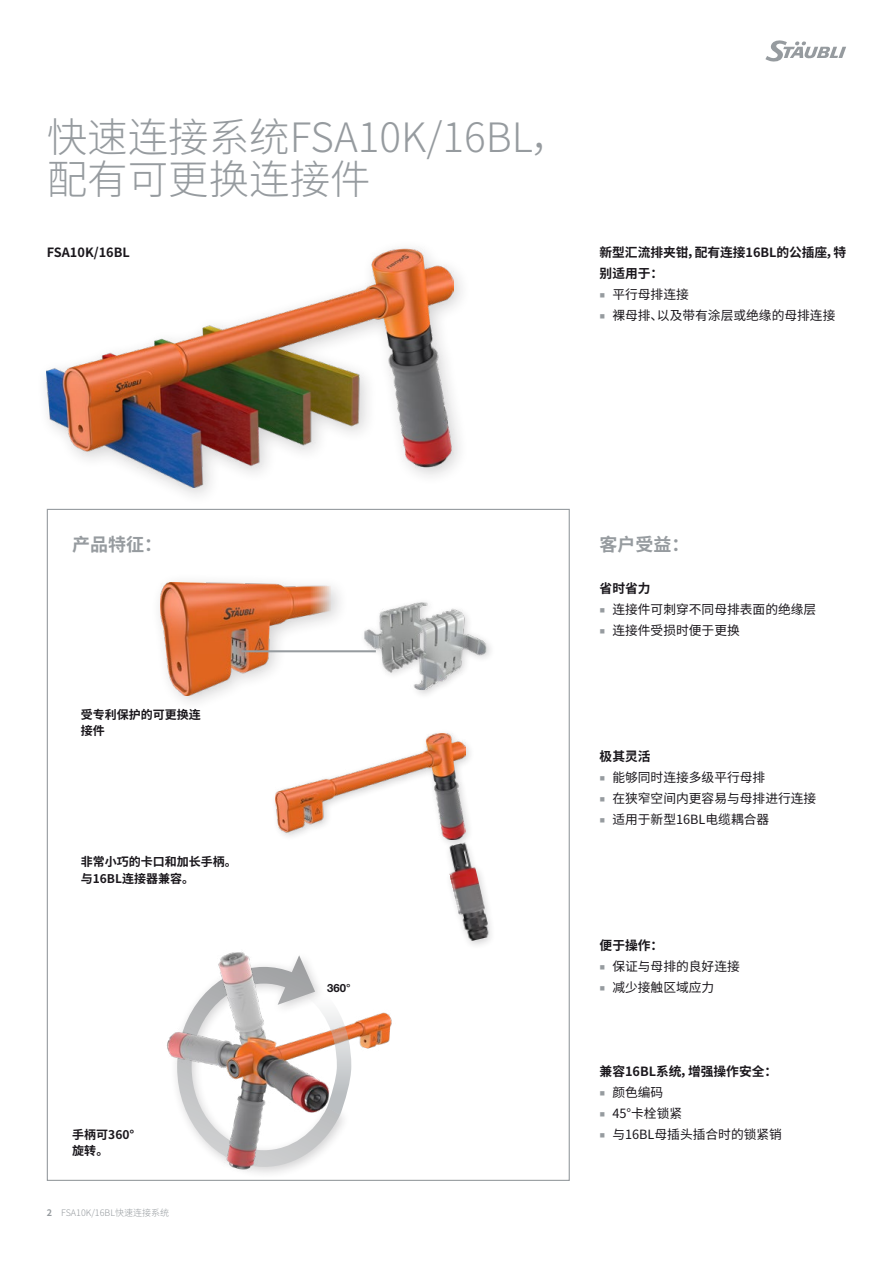
<style>
.page{position:relative;width:893px;height:1263px;background:#fff}
.page>*{position:absolute;margin:0;border:0;box-sizing:border-box;transform-origin:0 0}
.Headline_Inside_CN{font:300 40.5px/42px "Noto Sans CJ Ksc";color:#969b9f}
.Subheadline_Inside_C{font:700 18px "Noto Sans CJ Ksc";color:#969b9f}
.t1{font:12.75px "Noto Sans CJ Ksc";color:#1a171c}
.RunningText_Inside_C{font:700 12.75px/21px "Noto Sans CJ Ksc";color:#1a171c}
.Productext_technics{font:700 12.75px "Noto Sans CJ Ksc";color:#1a171c}
.Caption_Inside_CN{font:700 12px/16.5px "Noto Sans CJ Ksc";color:#1a171c}
.Caption_Inside_neutr{font:700 11.4px "Helvetica Neue LTW1 G";color:#1a171c}
.t2{font:300 9px "Noto Sans CJ Ksc";color:#969b9f}
.s1{font-family:"Arial Unicode MS";font-size:9.9px;color:#969b9f}
.s2{font-weight:700}
</style>
<div class="page">
<svg style="left:765px;top:40px;width:81px;height:22px"></svg>
<img style="left:47px;top:247px;width:407px;height:241px">
<img style="left:167px;top:952px;width:225px;height:221px">
<svg style="left:177px;top:955px;width:174px;height:212px"></svg>
<img style="left:160px;top:582px;width:170px;height:113px">
<img style="left:364px;top:602px;width:122px;height:88px">
<hr style="left:241px;top:650px;width:135px;height:2px;background:#969b9f">
<img style="left:276px;top:734px;width:189px;height:105px">
<div style="left:444px;top:839px;width:52px;height:111px;background:#1a171c;opacity:.2"></div>
<img style="left:444px;top:841px;width:47px;height:101px">
<p class="Headline_Inside_CN" style="left:47px;top:117px;width:525px">快速连接系统FSA10K/16BL，配有可更换连接件</p>
<p class="Productext_technics" style="left:47px;top:245px;width:84px">FSA10K/16BL</p>
<p class="RunningText_Inside_C" style="left:600px;top:242px;width:248px">新型汇流排夹钳，配有连接16BL的公插座，特别适用于：</p>
<p class="t1" style="left:600px;top:287px;width:91px"><span class="s1">■</span> 平行母排连接</p>
<p class="t1" style="left:600px;top:308px;width:237px"><span class="s1">■</span> 裸母排、以及带有涂层或绝缘的母排连接</p>
<p class="Subheadline_Inside_C" style="left:72px;top:534px;width:91px">产品特征：</p>
<p class="Caption_Inside_CN" style="left:81px;top:706px;width:122px">受专利保护的可更换连接件</p>
<p class="Caption_Inside_CN" style="left:81px;top:854px;width:158px">非常小巧的卡口和加长手柄。</p>
<p class="Caption_Inside_CN" style="left:81px;top:870px;width:115px">与16BL连接器兼容。</p>
<p class="Caption_Inside_CN" style="left:72px;top:1126px;width:64px">手柄可360°旋转。</p>
<p class="t2" style="left:47px;top:1208px;width:124px"><span class="s2">2</span> FSA10K/16BL快速连接系统</p>
<p class="Caption_Inside_neutr" style="left:327px;top:981px;width:25px">360°</p>
<p class="Subheadline_Inside_C" style="left:600px;top:534px;width:91px">客户受益：</p>
<p class="RunningText_Inside_C" style="left:600px;top:578px;width:52px">省时省力</p>
<p class="t1" style="left:600px;top:602px;width:218px"><span class="s1">■</span> 连接件可刺穿不同母排表面的绝缘层</p>
<p class="t1" style="left:600px;top:623px;width:142px"><span class="s1">■</span> 连接件受损时便于更换</p>
<p class="RunningText_Inside_C" style="left:600px;top:746px;width:52px">极其灵活</p>
<p class="t1" style="left:600px;top:770px;width:167px"><span class="s1">■</span> 能够同时连接多级平行母排</p>
<p class="t1" style="left:600px;top:791px;width:218px"><span class="s1">■</span> 在狭窄空间内更容易与母排进行连接</p>
<p class="t1" style="left:600px;top:812px;width:171px"><span class="s1">■</span> 适用于新型16BL电缆耦合器</p>
<p class="RunningText_Inside_C" style="left:600px;top:935px;width:65px">便于操作：</p>
<p class="t1" style="left:600px;top:959px;width:142px"><span class="s1">■</span> 保证与母排的良好连接</p>
<p class="t1" style="left:600px;top:980px;width:116px"><span class="s1">■</span> 减少接触区域应力</p>
<p class="RunningText_Inside_C" style="left:600px;top:1061px;width:179px">兼容16BL系统，增强操作安全：</p>
<p class="t1" style="left:600px;top:1085px;width:65px"><span class="s1">■</span> 颜色编码</p>
<p class="t1" style="left:600px;top:1106px;width:84px"><span class="s1">■</span> 45°卡栓锁紧</p>
<p class="t1" style="left:600px;top:1127px;width:184px"><span class="s1">■</span> 与16BL母插头插合时的锁紧销</p>
</div>
